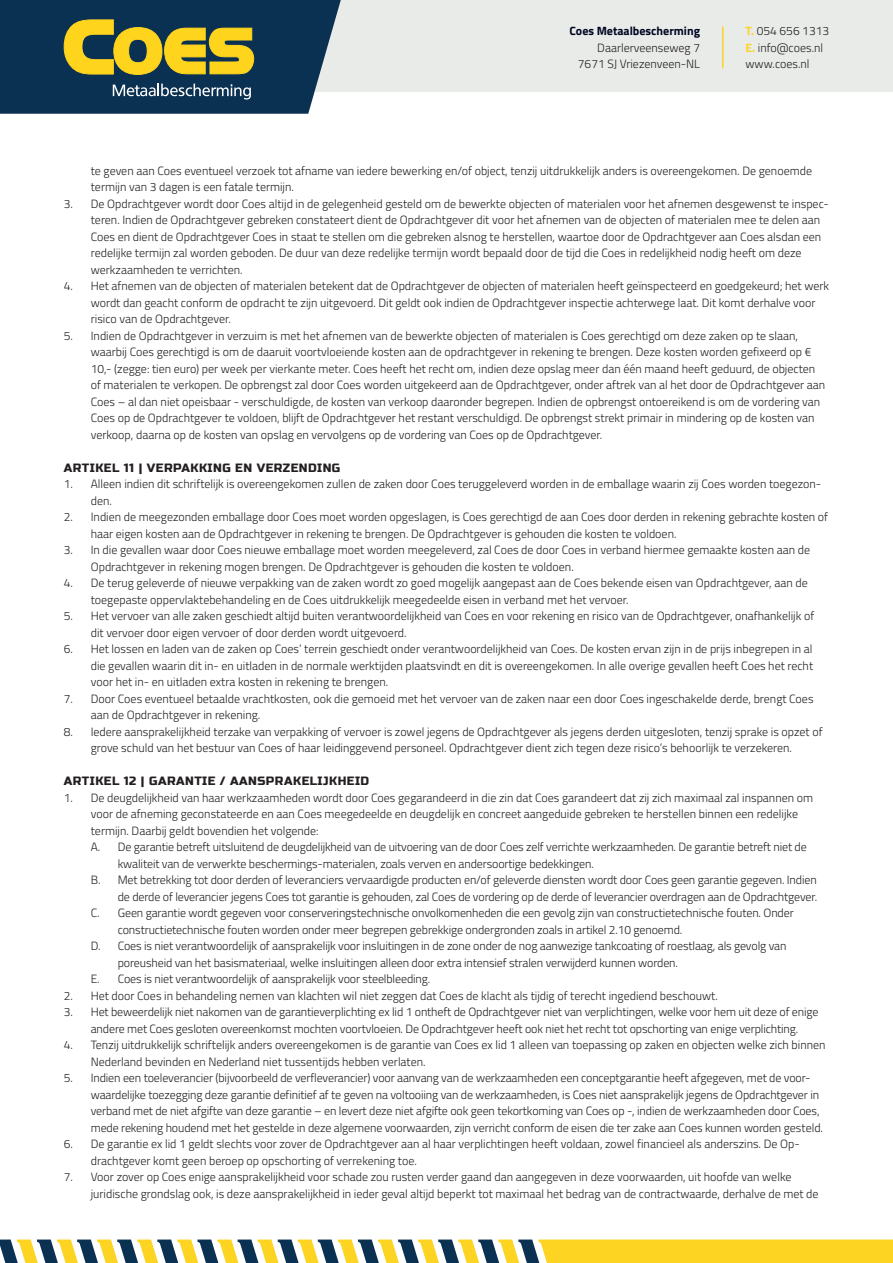
<style>
.page{position:relative;width:893px;height:1263px;background:#fff}
.page>*{position:absolute;margin:0;border:0;box-sizing:border-box;transform-origin:0 0}
.t1{font:300 12px/16.5px "Titillium";color:#231f20}
.t2{font:12px "Russo One";letter-spacing:.04em;color:#231f20}
.t3{font:700 12px "Titillium";color:#010722}
.s1{font-weight:700;color:#fcd421}
</style>
<div class="page">
<div style="left:0;top:0;width:893px;height:91px;background:#e8ebe8"></div>
<svg style="left:0;top:1239px;width:893px;height:24px"></svg>
<hr style="left:722px;top:26px;width:1px;height:42px;background:#fcd421">
<svg style="left:0;top:0;width:341px;height:114px;background:#435953"></svg>
<p class="t3" style="left:569px;top:22px;width:132px">Coes Metaalbescherming</p>
<p class="t1" style="left:578px;top:39px;width:124px;text-align:right">Daarlerveenseweg 7<br>7671 SJ Vriezenveen-NL</p>
<p class="t1" style="left:745px;top:22px;width:85px"><span class="s1">T.</span> 054 656 1313<br><span class="s1">E.</span> info@coes.nl www.coes.nl</p>
<p class="t1" style="left:91px;top:162px;width:723px">te geven aan Coes eventueel verzoek tot afname van iedere bewerking en/of object, tenzij uitdrukkelijk anders is overeengekomen. De genoemde termijn van 3 dagen is een fatale termijn.</p>
<p class="t1" style="left:91px;top:195px;width:739px;text-indent:-27px">3. De Opdrachtgever wordt door Coes altijd in de gelegenheid gesteld om de bewerkte objecten of materialen voor het afnemen desgewenst te inspec&shy;teren. Indien de Opdrachtgever gebreken constateert dient de Opdrachtgever dit voor het afnemen van de objecten of materialen mee te delen aan Coes en dient de Opdrachtgever Coes in staat te stellen om die gebreken alsnog te herstellen, waartoe door de Opdrachtgever aan Coes alsdan een redelijke termijn zal worden geboden. De duur van deze redelijke termijn wordt bepaald door de tijd die Coes in redelijkheid nodig heeft om deze werkzaamheden te verrichten.</p>
<p class="t1" style="left:91px;top:277px;width:740px;text-indent:-27px">4. Het afnemen van de objecten of materialen betekent dat de Opdrachtgever de objecten of materialen heeft geïnspecteerd en goedgekeurd; het werk wordt dan geacht conform de opdracht te zijn uitgevoerd. Dit geldt ook indien de Opdrachtgever inspectie achterwege laat. Dit komt derhalve voor risico van de Opdrachtgever.</p>
<p class="t1" style="left:91px;top:327px;width:736px;text-indent:-27px">5. Indien de Opdrachtgever in verzuim is met het afnemen van de bewerkte objecten of materialen is Coes gerechtigd om deze zaken op te slaan, waarbij Coes gerechtigd is om de daaruit voortvloeiende kosten aan de opdrachtgever in rekening te brengen. Deze kosten worden gefixeerd op € 10,- (zegge: tien euro) per week per vierkante meter. Coes heeft het recht om, indien deze opslag meer dan één maand heeft geduurd, de objecten of materialen te verkopen. De opbrengst zal door Coes worden uitgekeerd aan de Opdrachtgever, onder aftrek van al het door de Opdrachtgever aan Coes – al dan niet opeisbaar - verschuldigde, de kosten van verkoop daaronder begrepen. Indien de opbrengst ontoereikend is om de vordering van Coes op de Opdrachtgever te voldoen, blijft de Opdrachtgever het restant verschuldigd. De opbrengst strekt primair in mindering op de kosten van verkoop, daarna op de kosten van opslag en vervolgens op de vordering van Coes op de Opdrachtgever.</p>
<p class="t2" style="left:64px;top:461px;width:278px">ARTIKEL 11 | VERPAKKING EN VERZENDING</p>
<p class="t1" style="left:91px;top:475px;width:732px;text-indent:-27px">1. Alleen indien dit schriftelijk is overeengekomen zullen de zaken door Coes teruggeleverd worden in de emballage waarin zij Coes worden toegezon&shy;den.</p>
<p class="t1" style="left:91px;top:508px;width:739px;text-indent:-27px">2. Indien de meegezonden emballage door Coes moet worden opgeslagen, is Coes gerechtigd de aan Coes door derden in rekening gebrachte kosten of haar eigen kosten aan de Opdrachtgever in rekening te brengen. De Opdrachtgever is gehouden die kosten te voldoen.</p>
<p class="t1" style="left:91px;top:541px;width:721px;text-indent:-27px">3. In die gevallen waar door Coes nieuwe emballage moet worden meegeleverd, zal Coes de door Coes in verband hiermee gemaakte kosten aan de<br>Opdrachtgever in rekening mogen brengen. De Opdrachtgever is gehouden die kosten te voldoen.</p>
<p class="t1" style="left:91px;top:574px;width:719px;text-indent:-27px">4. De terug geleverde of nieuwe verpakking van de zaken wordt zo goed mogelijk aangepast aan de Coes bekende eisen van Opdrachtgever, aan de toegepaste oppervlaktebehandeling en de Coes uitdrukkelijk meegedeelde eisen in verband met het vervoer.</p>
<p class="t1" style="left:91px;top:607px;width:725px;text-indent:-27px">5. Het vervoer van alle zaken geschiedt altijd buiten verantwoordelijkheid van Coes en voor rekening en risico van de Opdrachtgever, onafhankelijk of dit vervoer door eigen vervoer of door derden wordt uitgevoerd.</p>
<p class="t1" style="left:91px;top:640px;width:724px;text-align:justify;text-indent:-27px">6. Het lossen en laden van de zaken op Coes’ terrein geschiedt onder verantwoordelijkheid van Coes. De kosten ervan zijn in de prijs inbegrepen in al die gevallen waarin dit in- en uitladen in de normale werktijden plaatsvindt en dit is overeengekomen. In alle overige gevallen heeft Coes het recht voor het in- en uitladen extra kosten in rekening te brengen.</p>
<p class="t1" style="left:91px;top:690px;width:724px;text-indent:-27px">7. Door Coes eventueel betaalde vrachtkosten, ook die gemoeid met het vervoer van de zaken naar een door Coes ingeschakelde derde, brengt Coes aan de Opdrachtgever in rekening.</p>
<p class="t1" style="left:64px;top:723px;width:760px;text-align:center">8. Iedere aansprakelijkheid terzake van verpakking of vervoer is zowel jegens de Opdrachtgever als jegens derden uitgesloten, tenzij sprake is opzet of grove schuld van het bestuur van Coes of haar leidinggevend personeel. Opdrachtgever dient zich tegen deze risico’s behoorlijk te verzekeren.</p>
<p class="t2" style="left:64px;top:774px;width:307px">ARTIKEL 12 | GARANTIE / AANSPRAKELIJKHEID</p>
<p class="t1" style="left:64px;top:789px;width:751px">1. De deugdelijkheid van haar werkzaamheden wordt door Coes gegarandeerd in die zin dat Coes garandeert dat zij zich maximaal zal inspannen om</p>
<p class="t1" style="left:91px;top:805px;width:709px">voor de afneming geconstateerde en aan Coes meegedeelde en deugdelijk en concreet aangeduide gebreken te herstellen binnen een redelijke</p>
<p class="t1" style="left:91px;top:822px;width:229px">termijn. Daarbij geldt bovendien het volgende:</p>
<p class="t1" style="left:91px;top:838px;width:717px">A. De garantie betreft uitsluitend de deugdelijkheid van de uitvoering van de door Coes zelf verrichte werkzaamheden. De garantie betreft niet de</p>
<p class="t1" style="left:118px;top:855px;width:478px">kwaliteit van de verwerkte beschermings-materialen, zoals verven en andersoortige bedekkingen.</p>
<p class="t1" style="left:91px;top:871px;width:727px">B. Met betrekking tot door derden of leveranciers vervaardigde producten en/of geleverde diensten wordt door Coes geen garantie gegeven. Indien</p>
<p class="t1" style="left:118px;top:888px;width:701px">de derde of leverancier jegens Coes tot garantie is gehouden, zal Coes de vordering op de derde of leverancier overdragen aan de Opdrachtgever.</p>
<p class="t1" style="left:91px;top:904px;width:704px">C. Geen garantie wordt gegeven voor conserveringstechnische onvolkomenheden die een gevolg zijn van constructietechnische fouten. Onder</p>
<p class="t1" style="left:118px;top:921px;width:566px">constructietechnische fouten worden onder meer begrepen gebrekkige ondergronden zoals in artikel 2.10 genoemd.</p>
<p class="t1" style="left:91px;top:937px;width:697px">D. Coes is niet verantwoordelijk of aansprakelijk voor insluitingen in de zone onder de nog aanwezige tankcoating of roestlaag, als gevolg van</p>
<p class="t1" style="left:118px;top:954px;width:562px">poreusheid van het basismateriaal, welke insluitingen alleen door extra intensief stralen verwijderd kunnen worden.</p>
<p class="t1" style="left:91px;top:970px;width:341px">E. Coes is niet verantwoordelijk of aansprakelijk voor steelbleeding.</p>
<p class="t1" style="left:64px;top:987px;width:655px">2. Het door Coes in behandeling nemen van klachten wil niet zeggen dat Coes de klacht als tijdig of terecht ingediend beschouwt.</p>
<p class="t1" style="left:64px;top:1003px;width:756px;text-align:center">3. Het beweerdelijk niet nakomen van de garantieverplichting ex lid 1 ontheft de Opdrachtgever niet van verplichtingen, welke voor hem uit deze of enige andere met Coes gesloten overeenkomst mochten voortvloeien. De Opdrachtgever heeft ook niet het recht tot opschorting van enige verplichting.</p>
<p class="t1" style="left:91px;top:1036px;width:736px;text-indent:-27px">4. Tenzij uitdrukkelijk schriftelijk anders overeengekomen is de garantie van Coes ex lid 1 alleen van toepassing op zaken en objecten welke zich binnen<br>Nederland bevinden en Nederland niet tussentijds hebben verlaten.</p>
<p class="t1" style="left:91px;top:1069px;width:734px;text-indent:-27px">5. Indien een toeleverancier (bijvoorbeeld de verfleverancier) voor aanvang van de werkzaamheden een conceptgarantie heeft afgegeven, met de voor&shy;waardelijke toezegging deze garantie definitief af te geven na voltooiing van de werkzaamheden, is Coes niet aansprakelijk jegens de Opdrachtgever in verband met de niet afgifte van deze garantie – en levert deze niet afgifte ook geen tekortkoming van Coes op -, indien de werkzaamheden door Coes, mede rekening houdend met het gestelde in deze algemene voorwaarden, zijn verricht conform de eisen die ter zake aan Coes kunnen worden gesteld.</p>
<p class="t1" style="left:91px;top:1135px;width:710px;text-indent:-27px">6. De garantie ex lid 1 geldt slechts voor zover de Opdrachtgever aan al haar verplichtingen heeft voldaan, zowel financieel als anderszins. De Op&shy;drachtgever komt geen beroep op opschorting of verrekening toe.</p>
<p class="t1" style="left:91px;top:1168px;width:729px;text-indent:-27px">7. Voor zover op Coes enige aansprakelijkheid voor schade zou rusten verder gaand dan aangegeven in deze voorwaarden, uit hoofde van welke juridische grondslag ook, is deze aansprakelijkheid in ieder geval altijd beperkt tot maximaal het bedrag van de contractwaarde, derhalve de met de</p>
</div>
